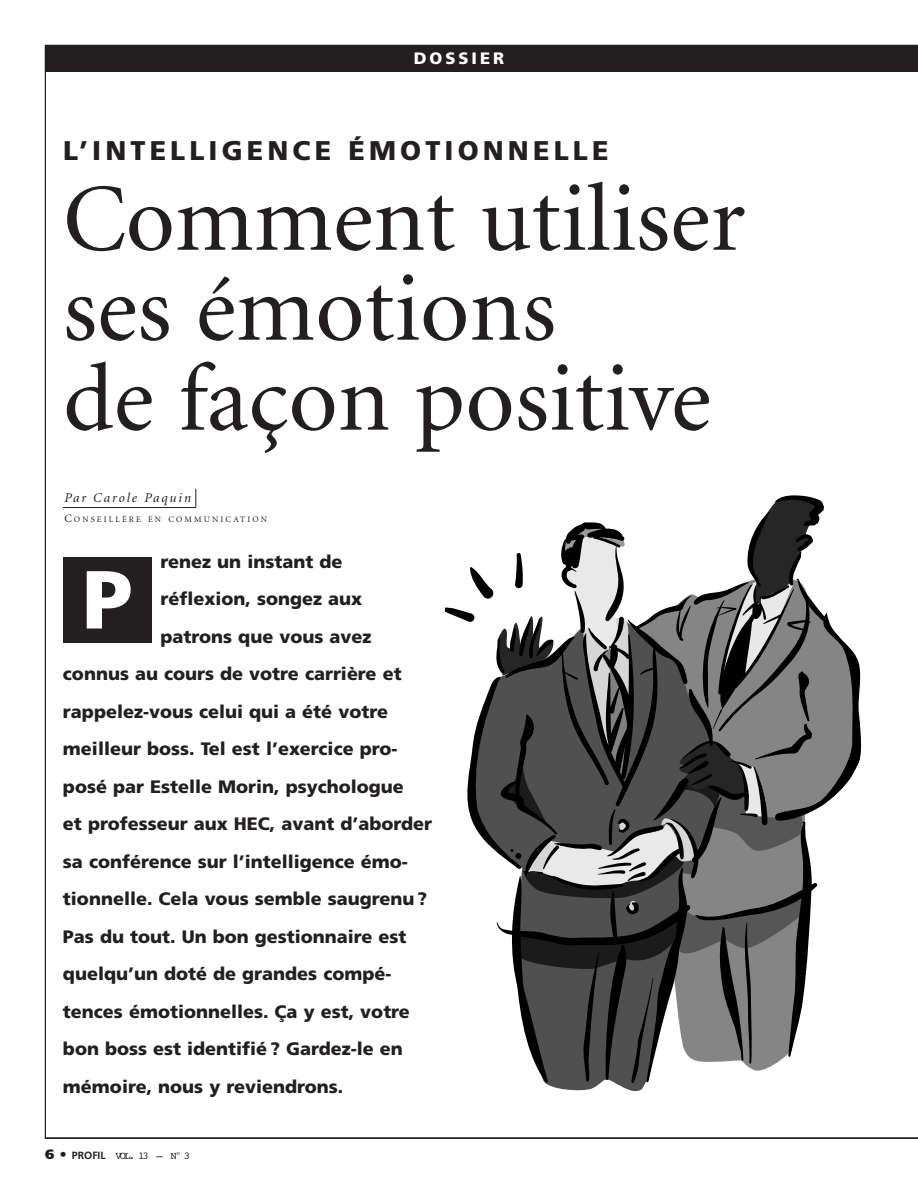
<style>
.page{position:relative;width:918px;height:1188px;background:#fff}
.page>*{position:absolute;margin:0;border:0;box-sizing:border-box;transform-origin:0 0}
.t1{font:96px/90px "Minion";color:#231f20}
.t2{font:900 82.05px "Frutiger";color:#fff}
.t3{font:900 27px "Frutiger";letter-spacing:.155em;color:#231f20}
.t4{font:900 18px "Frutiger";color:#231f20}
.t5{font:900 16.5px "Frutiger";letter-spacing:.185em;color:#fff}
.t6{font:italic 13.5px "Minion";letter-spacing:.14em;color:#231f20}
.t7{font:10.5px "Courier";color:#231f20}
.t8{font:8.4px "Minion";letter-spacing:.255em;color:#231f20}
.s1{font-size:11.25px}
.s2{font-family:"Frutiger";font-weight:900;font-size:13.5px}
.s3{font-family:"Frutiger";font-weight:700}
</style>
<div class="page">
<div style="left:45px;top:45px;width:873px;height:27px;background:#231f20"></div>
<div style="left:63px;top:557px;width:89px;height:86px;background:#231f20"></div>
<svg style="left:446px;top:495px;width:416px;height:588px"></svg>
<svg style="left:195px;top:489px;width:1px;height:18px"></svg>
<hr style="left:63px;top:507px;width:133px;height:1px;background:#231f20">
<p class="t5" style="left:414px;top:52px;width:92px">DOSSIER</p>
<h3 class="t3" style="left:63px;top:140px;width:547px">L’INTELLIGENCE ÉMOTIONNELLE</h3>
<h1 class="t1" style="left:63px;top:182px;width:684px">Comment utiliser ses émotions<br>de façon positive</h1>
<p class="t6" style="left:64px;top:492px;width:128px">Par Carole Paquin</p>
<p class="t8" style="left:64px;top:516px;width:204px"><span class="s1">C</span>ONSEILLÈRE EN COMMUNICATION</p>
<p class="t4" style="left:161px;top:555px;width:183px">renez un instant de</p>
<p class="t4" style="left:161px;top:592px;width:203px">réflexion, songez aux</p>
<p class="t4" style="left:161px;top:629px;width:212px">patrons que vous avez</p>
<p class="t4" style="left:63px;top:667px;width:340px">connus au cours de votre carrière et</p>
<p class="t4" style="left:63px;top:704px;width:327px">rappelez-vous celui qui a été votre</p>
<p class="t4" style="left:63px;top:742px;width:336px">meilleur boss. Tel est l’exercice pro-</p>
<p class="t4" style="left:63px;top:779px;width:342px">posé par Estelle Morin, psychologue</p>
<p class="t4" style="left:63px;top:817px;width:371px">et professeur aux HEC, avant d’aborder</p>
<p class="t4" style="left:63px;top:854px;width:346px">sa conférence sur l’intelligence émo-</p>
<p class="t4" style="left:63px;top:892px;width:366px">tionnelle. Cela vous semble saugrenu ?</p>
<p class="t4" style="left:63px;top:929px;width:345px">Pas du tout. Un bon gestionnaire est</p>
<p class="t4" style="left:63px;top:967px;width:330px">quelqu’un doté de grandes compé-</p>
<p class="t4" style="left:63px;top:1004px;width:348px">tences émotionnelles. Ça y est, votre</p>
<p class="t4" style="left:63px;top:1042px;width:341px">bon boss est identifié ? Gardez-le en</p>
<p class="t4" style="left:63px;top:1079px;width:282px">mémoire, nous y reviendrons.</p>
<h2 class="t2" style="left:82px;top:567px;width:52px">P</h2>
<p class="t7" style="left:45px;top:1151px;width:146px"><span class="s2">6 •</span> <span class="s3">PROFIL</span> VOL. 13 – N<sup>O</sup> 3</p>
</div>
